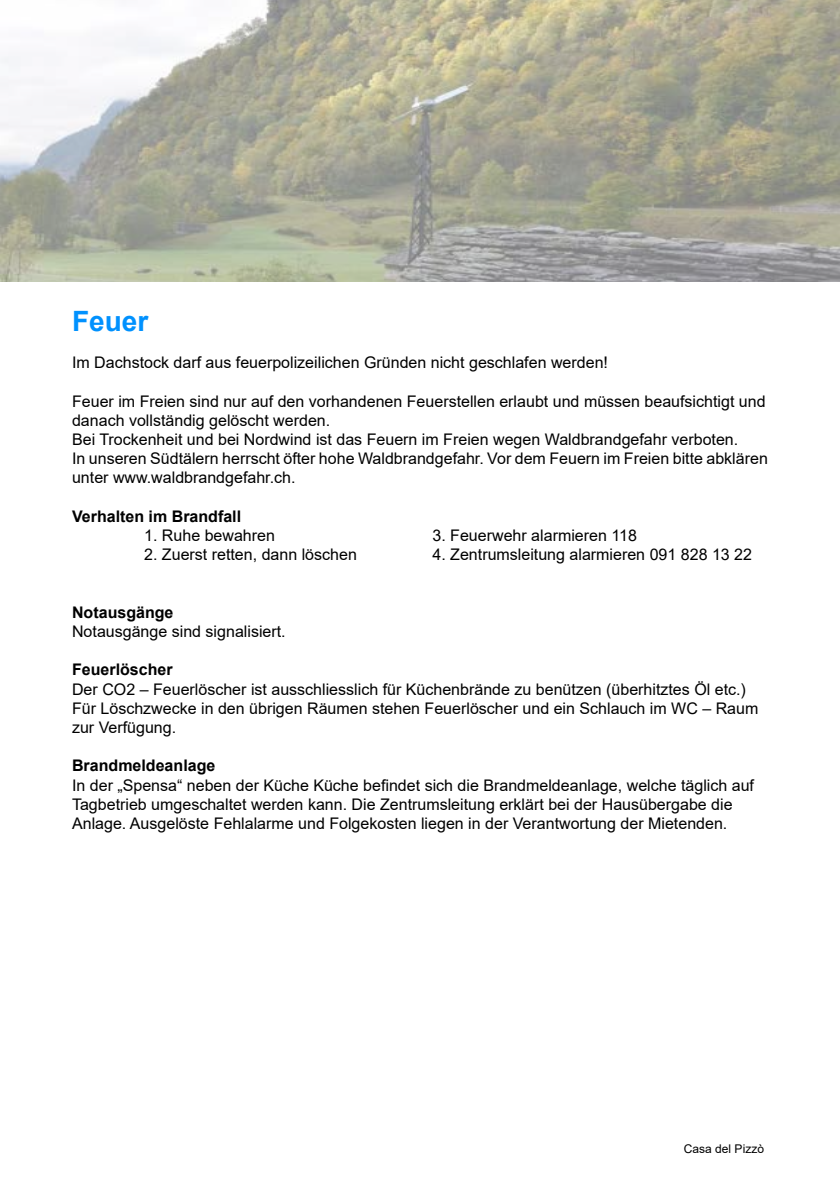
<style>
.page{position:relative;width:840px;height:1191px;background:#fff}
.page>*{position:absolute;margin:0;border:0;box-sizing:border-box;transform-origin:0 0}
.t1{font:700 28px "Arial";color:#0091fe}
.t2{font:16px/19.2px "Arial";color:#000}
.t3{font:700 16px "Arial";color:#000}
.t4{font:12px "Arial";color:#000}
</style>
<div class="page">
<img style="left:0;top:0;width:839px;height:282px">
<h1 class="t1" style="left:72px;top:301px;width:78px">Feuer</h1>
<p class="t2" style="left:72px;top:353px;width:537px">Im Dachstock darf aus feuerpolizeilichen Gründen nicht geschlafen werden!</p>
<p class="t2" style="left:72px;top:391px;width:697px">Feuer im Freien sind nur auf den vorhandenen Feuerstellen erlaubt und müssen beaufsichtigt und danach vollständig gelöscht werden.<br>Bei Trockenheit und bei Nordwind ist das Feuern im Freien wegen Waldbrandgefahr verboten.<br>In unseren Südtälern herrscht öfter hohe Waldbrandgefahr. Vor dem Feuern im Freien bitte abklären unter www.waldbrandgefahr.ch.</p>
<p class="t3" style="left:72px;top:505px;width:170px">Verhalten im Brandfall</p>
<p class="t2" style="left:144px;top:525px;width:132px">1. Ruhe bewahren</p>
<p class="t2" style="left:432px;top:525px;width:206px">3. Feuerwehr alarmieren 118</p>
<p class="t2" style="left:144px;top:545px;width:214px">2. Zuerst retten, dann löschen</p>
<p class="t2" style="left:432px;top:545px;width:321px">4. Zentrumsleitung alarmieren 091 828 13 22</p>
<p class="t3" style="left:72px;top:601px;width:103px">Notausgänge</p>
<p class="t2" style="left:72px;top:621px;width:215px">Notausgänge sind signalisiert.</p>
<p class="t3" style="left:72px;top:658px;width:102px">Feuerlöscher</p>
<p class="t2" style="left:72px;top:679px;width:687px">Der CO2 – Feuerlöscher ist ausschliesslich für Küchenbrände zu benützen (überhitztes Öl etc.)<br>Für Löschzwecke in den übrigen Räumen stehen Feuerlöscher und ein Schlauch im WC – Raum zur Verfügung.</p>
<p class="t3" style="left:72px;top:754px;width:145px">Brandmeldeanlage</p>
<p class="t2" style="left:72px;top:775px;width:683px">In der „Spensa“ neben der Küche Küche befindet sich die Brandmeldeanlage, welche täglich auf<br>Tagbetrieb umgeschaltet werden kann. Die Zentrumsleitung erklärt bei der Hausübergabe die<br>Anlage. Ausgelöste Fehlalarme und Folgekosten liegen in der Verantwortung der Mietenden.</p>
<p class="t4" style="left:683px;top:1140px;width:82px">Casa del Pizzò</p>
</div>
